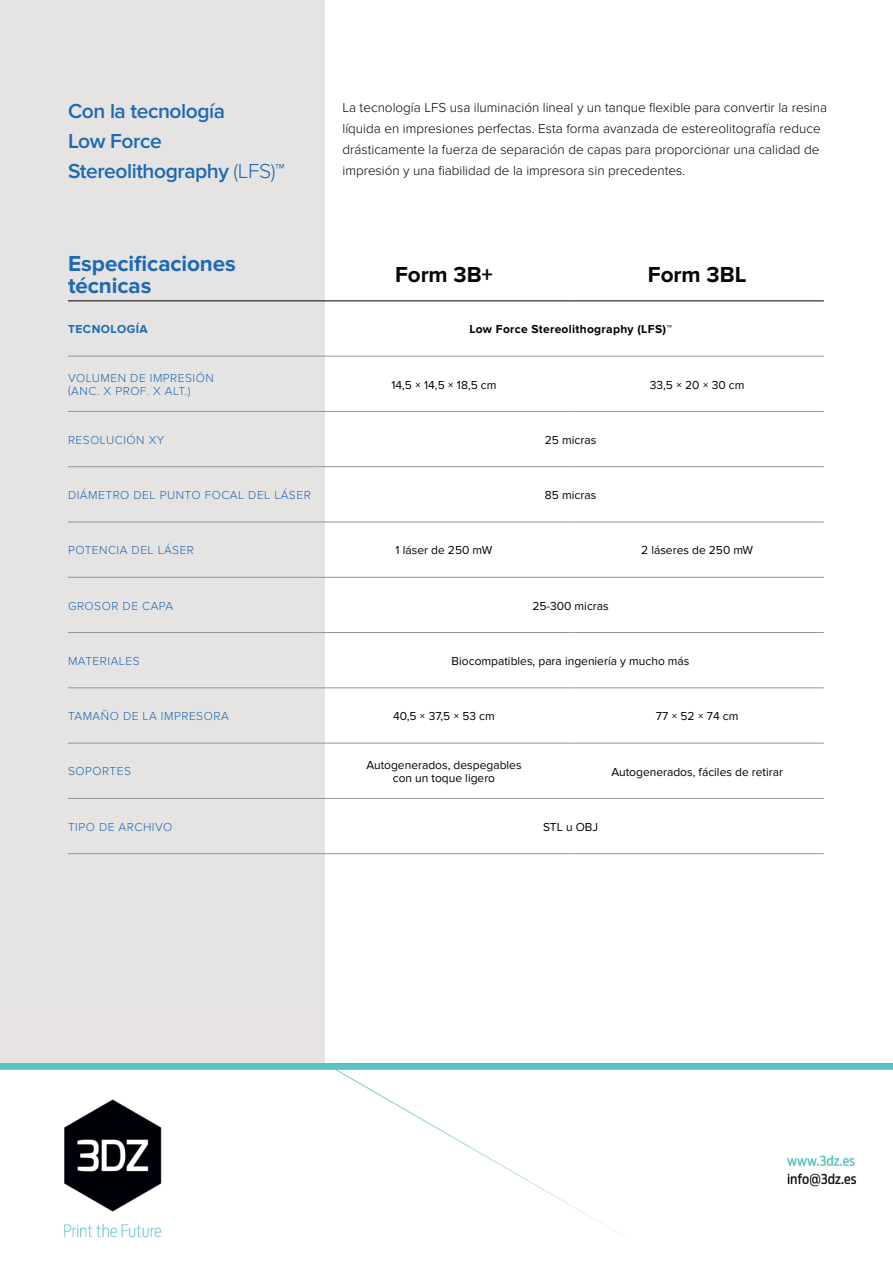
<style>
.page{position:relative;width:893px;height:1263px;background:#fff}
.page>*{position:absolute;margin:0;border:0;box-sizing:border-box;transform-origin:0 0}
.t1{font:700 22.5px/22.5px "Proxima Nova";letter-spacing:-.005em;color:#1f68b3}
.t2{font:700 22.5px "Proxima Nova";letter-spacing:-.005em;color:#040506}
.t3{font:600 21px/30px "Proxima Nova";letter-spacing:-.02em;color:#1f68b3}
.t4{font:300 13.5px/21px "Proxima Nova";color:#000001}
.t5{font:12px/13.5px "Proxima Nova";color:#000001;text-align:center}
.t6{font:300 12px/13.5px "Proxima Nova";letter-spacing:.04em;color:#1f68b3}
.t7{font:700 12px "Proxima Nova";letter-spacing:.025em;color:#000001}
.t8{font:700 12px "Proxima Nova";letter-spacing:.04em;color:#1f68b3}
.s1{font-weight:300}
</style>
<div class="page">
<div style="left:0;top:1011px;width:325px;height:64px;background:#e6e3e2"></div>
<div style="left:0;top:0;width:325px;height:1014px;background:#e5e4e3"></div>
<svg style="left:68px;top:301px;width:249px;height:442px"></svg>
<hr style="left:68px;top:356px;width:249px;height:1px;background:#929595">
<hr style="left:317px;top:356px;width:254px;height:1px;background:#929595">
<hr style="left:571px;top:356px;width:253px;height:1px;background:#929595">
<hr style="left:68px;top:411px;width:249px;height:1px;background:#929595">
<hr style="left:317px;top:411px;width:254px;height:1px;background:#929595">
<hr style="left:571px;top:411px;width:253px;height:1px;background:#929595">
<hr style="left:68px;top:466px;width:249px;height:1px;background:#929595">
<hr style="left:317px;top:466px;width:254px;height:1px;background:#929595">
<hr style="left:571px;top:466px;width:253px;height:1px;background:#929595">
<hr style="left:68px;top:522px;width:249px;height:1px;background:#929595">
<hr style="left:317px;top:522px;width:254px;height:1px;background:#929595">
<hr style="left:571px;top:522px;width:253px;height:1px;background:#929595">
<hr style="left:68px;top:577px;width:249px;height:1px;background:#929595">
<hr style="left:317px;top:577px;width:254px;height:1px;background:#929595">
<hr style="left:571px;top:577px;width:253px;height:1px;background:#929595">
<hr style="left:68px;top:632px;width:249px;height:1px;background:#929595">
<hr style="left:317px;top:632px;width:254px;height:1px;background:#929595">
<hr style="left:571px;top:632px;width:253px;height:1px;background:#929595">
<hr style="left:68px;top:688px;width:249px;height:1px;background:#929595">
<hr style="left:317px;top:688px;width:254px;height:1px;background:#929595">
<hr style="left:571px;top:688px;width:253px;height:1px;background:#929595">
<hr style="left:68px;top:743px;width:249px;height:1px;background:#929595">
<hr style="left:317px;top:743px;width:254px;height:1px;background:#929595">
<hr style="left:571px;top:743px;width:253px;height:1px;background:#929595">
<hr style="left:68px;top:798px;width:249px;height:1px;background:#929595">
<hr style="left:317px;top:798px;width:254px;height:1px;background:#929595">
<hr style="left:571px;top:798px;width:253px;height:1px;background:#929595">
<hr style="left:68px;top:853px;width:249px;height:1px;background:#929595">
<hr style="left:317px;top:853px;width:254px;height:1px;background:#929595">
<hr style="left:571px;top:853px;width:253px;height:1px;background:#929595">
<hr style="left:68px;top:300px;width:249px;height:1px;background:#000001">
<hr style="left:317px;top:300px;width:254px;height:1px;background:#000001">
<hr style="left:571px;top:300px;width:253px;height:1px;background:#000001">
<img style="left:0;top:1063px;width:893px;height:175px">
<h2 class="t3" style="left:68px;top:96px;width:218px">Con la tecnología<br>Low Force<br>Stereolithography <span class="s1">(LFS)™</span></h2>
<p class="t4" style="left:342px;top:97px;width:486px">La tecnología LFS usa iluminación lineal y un tanque flexible para convertir la resina líquida en impresiones perfectas. Esta forma avanzada de estereolitografía reduce drásticamente la fuerza de separación de capas para proporcionar una calidad de impresión y una fiabilidad de la impresora sin precedentes.</p>
<h1 class="t1" style="left:68px;top:252px;width:169px">Especificaciones técnicas</h1>
<h1 class="t2" style="left:395px;top:261px;width:99px">Form 3B+</h1>
<h1 class="t2" style="left:648px;top:261px;width:100px">Form 3BL</h1>
<p class="t8" style="left:68px;top:322px;width:81px">TECNOLOGÍA</p>
<p class="t7" style="left:469px;top:322px;width:204px">Low Force Stereolithography (LFS)™</p>
<p class="t6" style="left:68px;top:371px;width:147px">VOLUMEN DE IMPRESIÓN (ANC. X PROF. X ALT.)</p>
<p class="t5" style="left:391px;top:378px;width:107px">14,5 × 14,5 × 18,5 cm</p>
<p class="t5" style="left:650px;top:378px;width:96px">33,5 × 20 × 30 cm</p>
<p class="t6" style="left:68px;top:433px;width:98px">RESOLUCIÓN XY</p>
<p class="t5" style="left:545px;top:433px;width:53px">25 micras</p>
<p class="t6" style="left:68px;top:488px;width:244px">DIÁMETRO DEL PUNTO FOCAL DEL LÁSER</p>
<p class="t5" style="left:545px;top:488px;width:53px">85 micras</p>
<p class="t6" style="left:68px;top:544px;width:128px">POTENCIA DEL LÁSER</p>
<p class="t5" style="left:396px;top:544px;width:98px">1 láser de 250 mW</p>
<p class="t5" style="left:641px;top:544px;width:114px">2 láseres de 250 mW</p>
<p class="t6" style="left:68px;top:599px;width:107px">GROSOR DE CAPA</p>
<p class="t5" style="left:532px;top:599px;width:78px">25-300 micras</p>
<p class="t6" style="left:68px;top:654px;width:73px">MATERIALES</p>
<p class="t5" style="left:452px;top:654px;width:239px">Biocompatibles, para ingeniería y mucho más</p>
<p class="t6" style="left:68px;top:710px;width:162px">TAMAÑO DE LA IMPRESORA</p>
<p class="t5" style="left:393px;top:710px;width:103px">40,5 × 37,5 × 53 cm</p>
<p class="t5" style="left:656px;top:710px;width:84px">77 × 52 × 74 cm</p>
<p class="t6" style="left:68px;top:765px;width:65px">SOPORTES</p>
<p class="t5" style="left:366px;top:758px;width:157px">Autogenerados, despegables con un toque ligero</p>
<p class="t5" style="left:611px;top:765px;width:173px">Autogenerados, fáciles de retirar</p>
<p class="t6" style="left:68px;top:820px;width:106px">TIPO DE ARCHIVO</p>
<p class="t5" style="left:543px;top:820px;width:57px">STL u OBJ</p>
</div>
